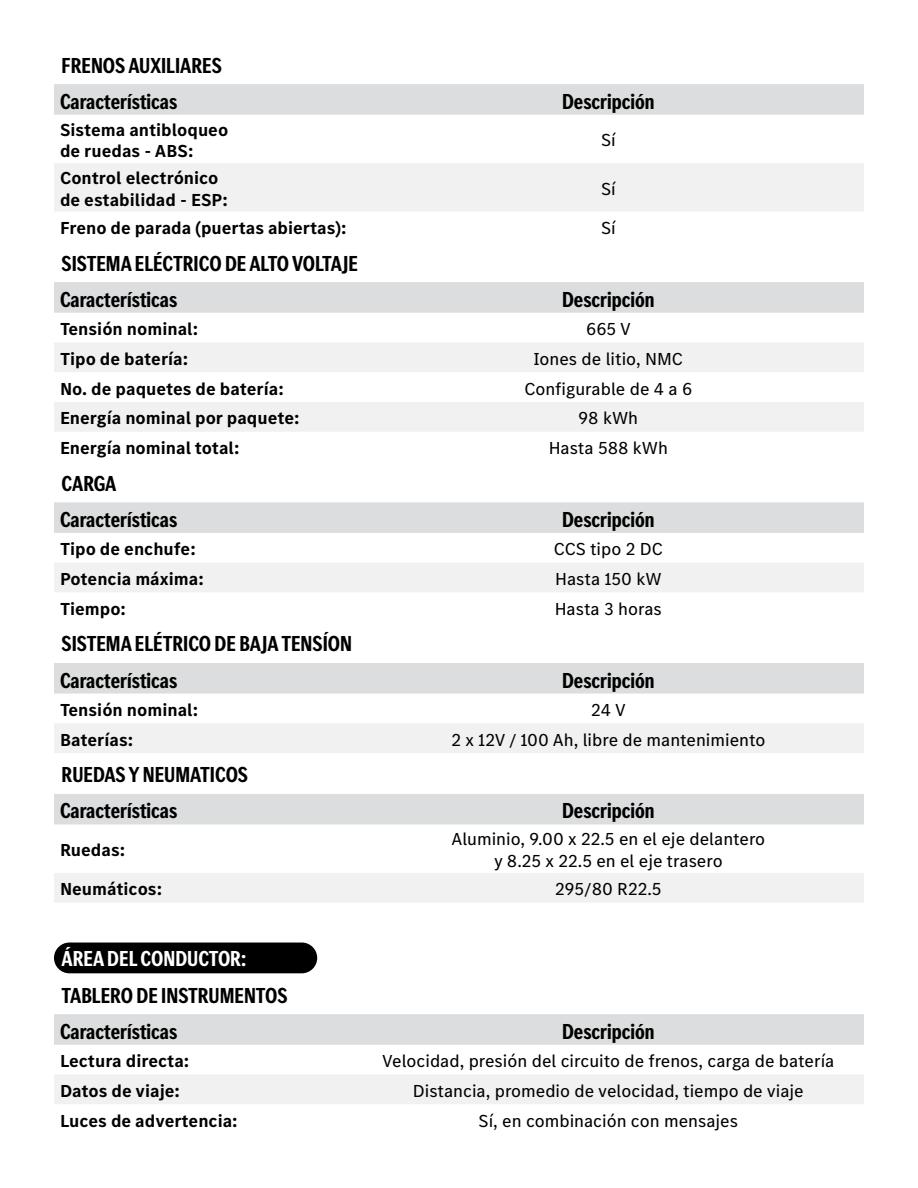
<style>
.page{position:relative;width:918px;height:1188px;background:#fff}
.page>*{position:absolute;margin:0;border:0;box-sizing:border-box;transform-origin:0 0}
.t1{font:700 condensed 22.5px/36.2px "MB Corpo S Title";color:#000}
.t2{font:700 condensed 22.5px "MB Corpo S Title";color:#fff}
.t3{font:700 18px/21.6px "MB Corpo S Text";color:#000}
.t4{font:18px/21.6px "MB Corpo S Text";color:#000;text-align:center}
</style>
<div class="page">
<div style="left:54px;top:84px;width:810px;height:31px;background:#dcddde"></div>
<div style="left:54px;top:163px;width:810px;height:48px;background:#f1f1f2"></div>
<div style="left:54px;top:282px;width:810px;height:31px;background:#dcddde"></div>
<svg style="left:54px;top:343px;width:810px;height:89px;fill:#f1f1f2"></svg>
<div style="left:54px;top:502px;width:810px;height:31px;background:#dcddde"></div>
<div style="left:54px;top:563px;width:810px;height:29px;background:#f1f1f2"></div>
<div style="left:54px;top:663px;width:810px;height:31px;background:#dcddde"></div>
<div style="left:54px;top:724px;width:810px;height:29px;background:#f1f1f2"></div>
<div style="left:54px;top:794px;width:810px;height:30px;background:#dcddde"></div>
<div style="left:54px;top:873px;width:810px;height:29px;background:#f1f1f2"></div>
<div style="left:54px;top:943px;width:263px;height:30px;background:#000;border-radius:15px"></div>
<div style="left:54px;top:1014px;width:810px;height:31px;background:#dcddde"></div>
<div style="left:54px;top:1075px;width:810px;height:29px;background:#f1f1f2"></div>
<p class="t1" style="left:60px;top:46px;width:163px">FRENOS AUXILIARES<br>Características</p>
<p class="t1" style="left:562px;top:82px;width:94px">Descripción</p>
<p class="t3" style="left:60px;top:118px;width:170px">Sistema antibloqueo de ruedas - ABS:</p>
<p class="t4" style="left:601px;top:129px;width:16px">Sí</p>
<p class="t3" style="left:60px;top:167px;width:169px">Control electrónico de estabilidad - ESP:</p>
<p class="t4" style="left:601px;top:177px;width:16px">Sí</p>
<p class="t3" style="left:60px;top:216px;width:288px">Freno de parada (puertas abiertas):</p>
<p class="t4" style="left:601px;top:216px;width:16px">Sí</p>
<p class="t1" style="left:60px;top:244px;width:300px">SISTEMA ELÉCTRICO DE ALTO VOLTAJE<br>Características</p>
<p class="t1" style="left:562px;top:280px;width:94px">Descripción</p>
<p class="t3" style="left:60px;top:318px;width:140px">Tensión nominal:</p>
<p class="t4" style="left:586px;top:317px;width:46px">665 V</p>
<p class="t3" style="left:60px;top:347px;width:130px">Tipo de batería:</p>
<p class="t4" style="left:534px;top:347px;width:151px">Iones de litio, NMC</p>
<p class="t3" style="left:60px;top:377px;width:225px">No. de paquetes de batería:</p>
<p class="t4" style="left:524px;top:377px;width:170px">Configurable de 4 a 6</p>
<p class="t3" style="left:60px;top:407px;width:241px">Energía nominal por paquete:</p>
<p class="t4" style="left:579px;top:407px;width:61px">98 kWh</p>
<p class="t3" style="left:60px;top:437px;width:181px">Energía nominal total:</p>
<p class="t4" style="left:549px;top:436px;width:121px">Hasta 588 kWh</p>
<p class="t1" style="left:60px;top:464px;width:119px">CARGA<br>Características</p>
<p class="t1" style="left:562px;top:500px;width:94px">Descripción</p>
<p class="t3" style="left:60px;top:538px;width:137px">Tipo de enchufe:</p>
<p class="t4" style="left:554px;top:538px;width:111px">CCS tipo 2 DC</p>
<p class="t3" style="left:60px;top:568px;width:145px">Potencia máxima:</p>
<p class="t4" style="left:555px;top:567px;width:108px">Hasta 150 kW</p>
<p class="t3" style="left:60px;top:597px;width:68px">Tiempo:</p>
<p class="t4" style="left:555px;top:597px;width:109px">Hasta 3 horas</p>
<p class="t1" style="left:60px;top:625px;width:294px">SISTEMA ELÉTRICO DE BAJA TENSÍON<br>Características</p>
<p class="t1" style="left:562px;top:661px;width:94px">Descripción</p>
<p class="t3" style="left:60px;top:699px;width:140px">Tensión nominal:</p>
<p class="t4" style="left:591px;top:698px;width:36px">24 V</p>
<p class="t3" style="left:60px;top:728px;width:75px">Baterías:</p>
<p class="t4" style="left:451px;top:728px;width:316px">2 x 12V / 100 Ah, libre de mantenimiento</p>
<p class="t1" style="left:60px;top:755px;width:190px">RUEDAS Y NEUMATICOS<br>Características</p>
<p class="t1" style="left:562px;top:792px;width:94px">Descripción</p>
<p class="t3" style="left:60px;top:839px;width:67px">Ruedas:</p>
<p class="t4" style="left:451px;top:828px;width:315px">Aluminio, 9.00 x 22.5 en el eje delantero y 8.25 x 22.5 en el eje trasero</p>
<p class="t3" style="left:60px;top:878px;width:104px">Neumáticos:</p>
<p class="t4" style="left:555px;top:878px;width:108px">295/80 R22.5</p>
<p class="t2" style="left:62px;top:944px;width:186px">ÁREA DEL CONDUCTOR:</p>
<p class="t1" style="left:60px;top:976px;width:229px">TABLERO DE INSTRUMENTOS<br>Características</p>
<p class="t1" style="left:562px;top:1012px;width:94px">Descripción</p>
<p class="t3" style="left:60px;top:1050px;width:131px">Lectura directa:</p>
<p class="t4" style="left:382px;top:1049px;width:454px">Velocidad, presión del circuito de frenos, carga de batería</p>
<p class="t3" style="left:60px;top:1079px;width:121px">Datos de viaje:</p>
<p class="t4" style="left:413px;top:1079px;width:392px">Distancia, promedio de velocidad, tiempo de viaje</p>
<p class="t3" style="left:60px;top:1109px;width:179px">Luces de advertencia:</p>
<p class="t4" style="left:479px;top:1109px;width:261px">Sí, en combinación con mensajes</p>
</div>
